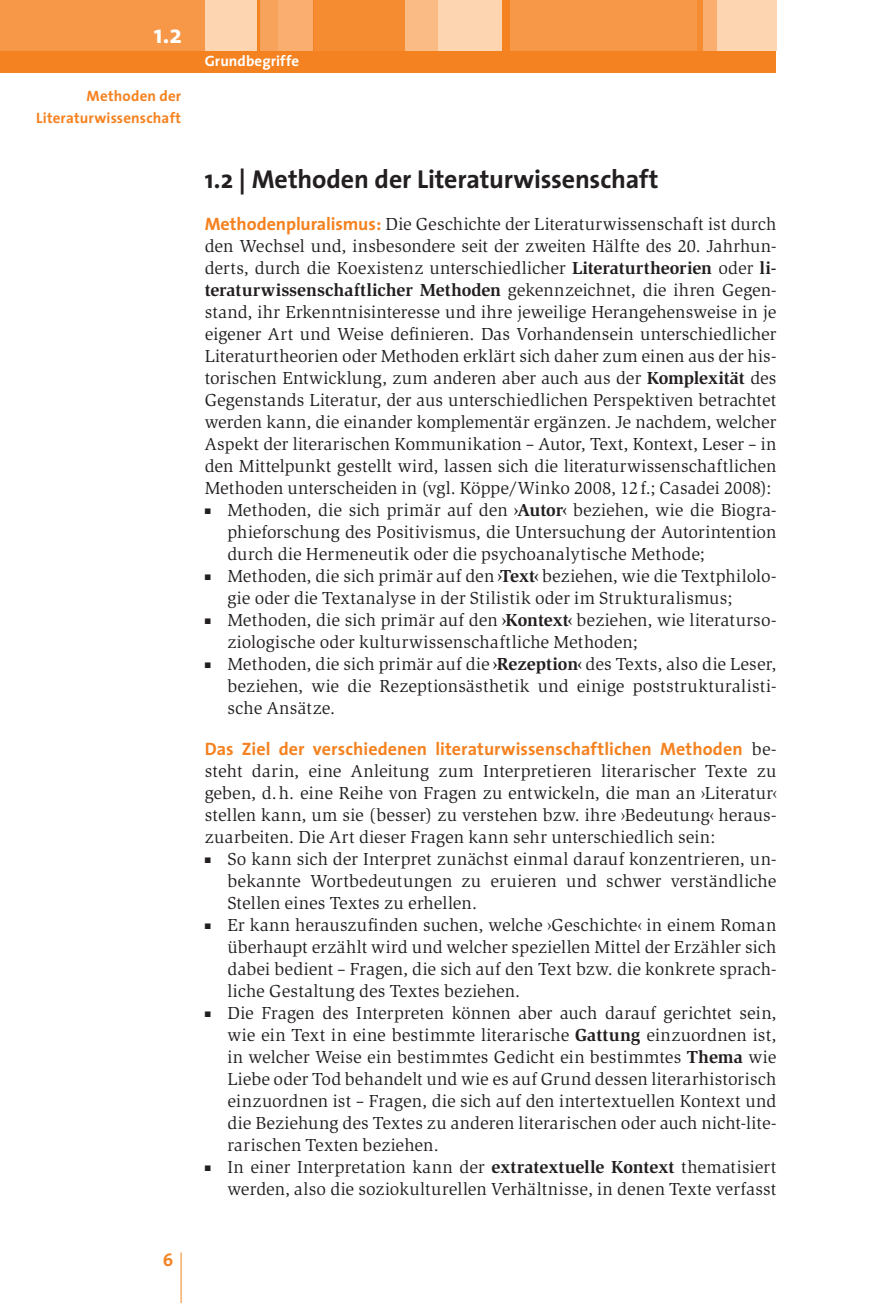
<style>
.page{position:relative;width:878px;height:1303px;background:#fff}
.page>*{position:absolute;margin:0;border:0;box-sizing:border-box;transform-origin:0 0}
.t1{font:700 26px "The Sans";letter-spacing:-.005em;color:#231f20}
.t2{font:700 26px "The Sans";color:#fff}
.t3{font:18px/22px "Slimbach Itc T";letter-spacing:.01em;color:#231f20;text-align:justify}
.t4{font:700 18px "The Sans";letter-spacing:.005em;color:#f58220}
.t5{font:700 15px/22px "The Sans";letter-spacing:.01em;color:#f58220;text-align:right}
.t6{font:700 15px "The Sans";letter-spacing:.005em;color:#fff}
.s1{font-family:"The Sans";font-weight:700;color:#f58220}
.s2{font-weight:700}
.s3{font-family:"Slimbach Itc T";font-weight:400;color:#231f20}
</style>
<div class="page">
<div style="left:0;top:0;width:776px;height:73px;background:#f58220"></div>
<div style="left:0;top:0;width:205px;height:51px;background:#f79848"></div>
<div style="left:205px;top:0;width:51px;height:51px;background:#fdd5b1"></div>
<div style="left:261px;top:0;width:18px;height:51px;background:#f8a35c"></div>
<div style="left:314px;top:0;width:91px;height:51px;background:#f68c32"></div>
<div style="left:405px;top:0;width:33px;height:51px;background:#fbbb85"></div>
<div style="left:438px;top:0;width:64px;height:51px;background:#fdd5b1"></div>
<div style="left:510px;top:0;width:188px;height:51px;background:#f79848"></div>
<div style="left:716px;top:0;width:60px;height:51px;background:#fdd5b1"></div>
<div style="left:702px;top:0;width:15px;height:51px;background:#faaf71"></div>
<div style="left:697px;top:0;width:5px;height:51px;background:#f68c32"></div>
<div style="left:278px;top:0;width:34px;height:51px;background:#faaf71"></div>
<hr style="left:181px;top:1252px;width:1px;height:51px;background:#f58220">
<h1 class="t2" style="left:154px;top:24px;width:30px">1.2</h1>
<p class="t5" style="left:36px;top:86px;width:146px">Methoden der<br>Literaturwissenschaft</p>
<p class="t4" style="left:163px;top:1252px;width:12px">6</p>
<p class="t6" style="left:205px;top:54px;width:96px">Grundbegriffe</p>
<h1 class="t1" style="left:205px;top:169px;width:455px">1.2 | Methoden der Literaturwissenschaft</h1>
<p class="t3" style="left:205px;top:215px;width:573px"><span class="s1">Methodenpluralismus:</span> Die Geschichte der Literaturwissenschaft ist durch den Wechsel und, insbesondere seit der zweiten Hälfte des 20. Jahrhun&shy;derts, durch die Koexistenz unterschiedlicher <span class="s2">Literaturtheorien</span> oder <span class="s2">li&shy;teraturwissenschaftlicher Methoden</span> gekennzeichnet, die ihren Gegen&shy;stand, ihr Erkenntnisinteresse und ihre jeweilige Herangehensweise in je eigener Art und Weise definieren. Das Vorhandensein unterschiedlicher Literaturtheorien oder Methoden erklärt sich daher zum einen aus der his&shy;torischen Entwicklung, zum anderen aber auch aus der <span class="s2">Komplexität</span> des Gegenstands Literatur, der aus unterschiedlichen Perspektiven betrachtet werden kann, die einander komplementär ergänzen. Je nachdem, welcher Aspekt der literarischen Kommunikation – Autor, Text, Kontext, Leser – in den Mittelpunkt gestellt wird, lassen sich die literaturwissenschaftlichen Methoden unterscheiden in (vgl. Köppe/Winko 2008, 12 f.; Casadei 2008):</p>
<p class="t3" style="left:227px;top:501px;width:550px;text-indent:-23px">■ Methoden, die sich primär auf den <span class="s2">›Autor‹</span> beziehen, wie die Biogra&shy;phieforschung des Positivismus, die Untersuchung der Autorintention durch die Hermeneutik oder die psychoanalytische Methode;</p>
<p class="t3" style="left:227px;top:567px;width:550px;text-indent:-23px">■ Methoden, die sich primär auf den <span class="s2">›Text‹</span> beziehen, wie die Textphilolo&shy;gie oder die Textanalyse in der Stilistik oder im Strukturalismus;</p>
<p class="t3" style="left:227px;top:611px;width:550px;text-indent:-23px">■ Methoden, die sich primär auf den <span class="s2">›Kontext‹</span> beziehen, wie literaturso&shy;ziologische oder kulturwissenschaftliche Methoden;</p>
<p class="t3" style="left:227px;top:655px;width:550px;text-indent:-23px">■ Methoden, die sich primär auf die <span class="s2">›Rezeption‹</span> des Texts, also die Leser, beziehen, wie die Rezeptionsästhetik und einige poststrukturalisti&shy;sche Ansätze.</p>
<p class="t4" style="left:205px;top:742px;width:573px">Das Ziel der verschiedenen literaturwissenschaftlichen Methoden <span class="s3">be-</span></p>
<p class="t3" style="left:205px;top:762px;width:573px">steht darin, eine Anleitung zum Interpretieren literarischer Texte zu geben, d. h. eine Reihe von Fragen zu entwickeln, die man an ›Literatur‹ stellen kann, um sie (besser) zu verstehen bzw. ihre ›Bedeutung‹ heraus&shy;zuarbeiten. Die Art dieser Fragen kann sehr unterschiedlich sein:</p>
<p class="t3" style="left:227px;top:850px;width:550px;text-indent:-23px">■ So kann sich der Interpret zunächst einmal darauf konzentrieren, un&shy;bekannte Wortbedeutungen zu eruieren und schwer verständliche Stellen eines Textes zu erhellen.</p>
<p class="t3" style="left:227px;top:916px;width:550px;text-indent:-23px">■ Er kann herauszufinden suchen, welche ›Geschichte‹ in einem Roman überhaupt erzählt wird und welcher speziellen Mittel der Erzähler sich dabei bedient – Fragen, die sich auf den Text bzw. die konkrete sprach&shy;liche Gestaltung des Textes beziehen.</p>
<p class="t3" style="left:227px;top:1004px;width:550px;text-indent:-23px">■ Die Fragen des Interpreten können aber auch darauf gerichtet sein, wie ein Text in eine bestimmte literarische <span class="s2">Gattung</span> einzuordnen ist, in welcher Weise ein bestimmtes Gedicht ein bestimmtes <span class="s2">Thema</span> wie Liebe oder Tod behandelt und wie es auf Grund dessen literarhistorisch einzuordnen ist – Fragen, die sich auf den intertextuellen Kontext und die Beziehung des Textes zu anderen literarischen oder auch nicht-lite&shy;rarischen Texten beziehen.</p>
<p class="t3" style="left:205px;top:1158px;width:573px;text-align:right">■ In einer Interpretation kann der <span class="s2">extratextuelle Kontext</span> thematisiert werden, also die soziokulturellen Verhältnisse, in denen Texte verfasst</p>
</div>
